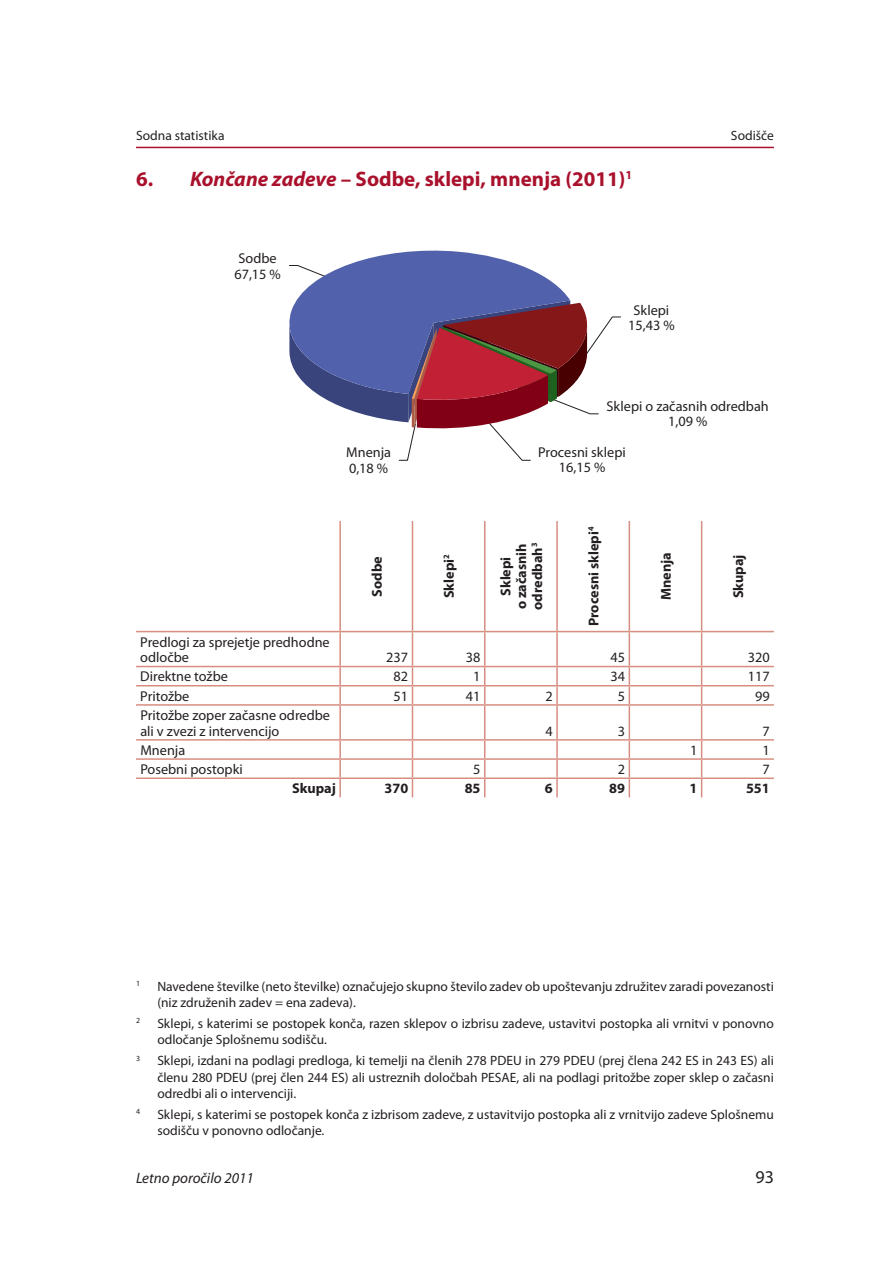
<style>
.page{position:relative;width:893px;height:1263px;background:#fff}
.page>*{position:absolute;margin:0;border:0;box-sizing:border-box;transform-origin:0 0}
.t1{font:700 21px "Myriad Pro";color:#a9112c}
.t2{font:18px "Myriad Pro";color:#231f20}
.t3{font:italic 15px "Myriad Pro";color:#231f20}
.t4{font:14.25px/15.8px "Myriad Pro";color:#231f20}
.t5{font:700 14.25px/15.8px "Myriad Pro";color:#231f20;text-align:center}
.t6{font:13.5px/16.5px "Myriad Pro";color:#231f20}
.t7{font:7.8px "Myriad Pro";color:#231f20}
.s1{font-style:italic}
</style>
<div class="page">
<hr style="left:136px;top:147px;width:638px;height:1px;background:#a9112c">
<hr style="left:339px;top:521px;width:2px;height:110px;background:#d88d81">
<hr style="left:412px;top:521px;width:1px;height:110px;background:#d88d81">
<hr style="left:484px;top:521px;width:1px;height:110px;background:#d88d81">
<hr style="left:556px;top:521px;width:2px;height:110px;background:#d88d81">
<hr style="left:629px;top:521px;width:1px;height:110px;background:#d88d81">
<hr style="left:701px;top:521px;width:1px;height:110px;background:#d88d81">
<hr style="left:136px;top:631px;width:204px;height:1px;background:#d88d81">
<hr style="left:340px;top:631px;width:72px;height:1px;background:#d88d81">
<hr style="left:339px;top:632px;width:2px;height:34px;background:#d88d81">
<hr style="left:412px;top:631px;width:73px;height:1px;background:#d88d81">
<hr style="left:412px;top:632px;width:1px;height:34px;background:#d88d81">
<hr style="left:485px;top:631px;width:72px;height:1px;background:#d88d81">
<hr style="left:484px;top:632px;width:1px;height:34px;background:#d88d81">
<hr style="left:557px;top:631px;width:72px;height:1px;background:#d88d81">
<hr style="left:556px;top:632px;width:2px;height:34px;background:#d88d81">
<hr style="left:629px;top:631px;width:73px;height:1px;background:#d88d81">
<hr style="left:629px;top:632px;width:1px;height:34px;background:#d88d81">
<hr style="left:702px;top:631px;width:72px;height:1px;background:#d88d81">
<hr style="left:701px;top:632px;width:1px;height:34px;background:#d88d81">
<hr style="left:136px;top:666px;width:204px;height:1px;background:#d88d81">
<hr style="left:340px;top:666px;width:72px;height:1px;background:#d88d81">
<hr style="left:412px;top:666px;width:73px;height:1px;background:#d88d81">
<hr style="left:485px;top:666px;width:72px;height:1px;background:#d88d81">
<hr style="left:557px;top:666px;width:72px;height:1px;background:#d88d81">
<hr style="left:629px;top:666px;width:73px;height:1px;background:#d88d81">
<hr style="left:702px;top:666px;width:72px;height:1px;background:#d88d81">
<hr style="left:136px;top:685px;width:204px;height:1px;background:#d88d81">
<hr style="left:340px;top:685px;width:72px;height:1px;background:#d88d81">
<svg style="left:339px;top:667px;width:2px;height:37px"></svg>
<hr style="left:412px;top:685px;width:73px;height:1px;background:#d88d81">
<svg style="left:412px;top:667px;width:1px;height:37px"></svg>
<hr style="left:485px;top:685px;width:72px;height:1px;background:#d88d81">
<svg style="left:484px;top:667px;width:1px;height:37px"></svg>
<hr style="left:557px;top:685px;width:72px;height:1px;background:#d88d81">
<svg style="left:556px;top:667px;width:2px;height:37px"></svg>
<hr style="left:629px;top:685px;width:73px;height:1px;background:#d88d81">
<svg style="left:629px;top:667px;width:1px;height:37px"></svg>
<hr style="left:702px;top:685px;width:72px;height:1px;background:#d88d81">
<svg style="left:701px;top:667px;width:1px;height:37px"></svg>
<hr style="left:136px;top:704px;width:204px;height:2px;background:#d88d81">
<hr style="left:340px;top:704px;width:72px;height:2px;background:#d88d81">
<hr style="left:339px;top:706px;width:2px;height:33px;background:#d88d81">
<hr style="left:412px;top:704px;width:73px;height:2px;background:#d88d81">
<hr style="left:412px;top:706px;width:1px;height:33px;background:#d88d81">
<hr style="left:485px;top:704px;width:72px;height:2px;background:#d88d81">
<hr style="left:484px;top:706px;width:1px;height:33px;background:#d88d81">
<hr style="left:557px;top:704px;width:72px;height:2px;background:#d88d81">
<hr style="left:556px;top:706px;width:2px;height:33px;background:#d88d81">
<hr style="left:629px;top:704px;width:73px;height:2px;background:#d88d81">
<hr style="left:629px;top:706px;width:1px;height:33px;background:#d88d81">
<hr style="left:702px;top:704px;width:72px;height:2px;background:#d88d81">
<hr style="left:701px;top:706px;width:1px;height:33px;background:#d88d81">
<hr style="left:136px;top:739px;width:204px;height:2px;background:#d88d81">
<hr style="left:340px;top:739px;width:72px;height:2px;background:#d88d81">
<hr style="left:412px;top:739px;width:73px;height:2px;background:#d88d81">
<hr style="left:485px;top:739px;width:72px;height:2px;background:#d88d81">
<hr style="left:557px;top:739px;width:72px;height:2px;background:#d88d81">
<hr style="left:629px;top:739px;width:73px;height:2px;background:#d88d81">
<hr style="left:702px;top:739px;width:72px;height:2px;background:#d88d81">
<hr style="left:136px;top:758px;width:204px;height:2px;background:#d88d81">
<hr style="left:340px;top:758px;width:72px;height:2px;background:#d88d81">
<hr style="left:412px;top:758px;width:73px;height:2px;background:#d88d81">
<hr style="left:485px;top:758px;width:72px;height:2px;background:#d88d81">
<hr style="left:557px;top:758px;width:72px;height:2px;background:#d88d81">
<hr style="left:629px;top:758px;width:73px;height:2px;background:#d88d81">
<hr style="left:702px;top:758px;width:72px;height:2px;background:#d88d81">
<hr style="left:136px;top:777px;width:204px;height:2px;background:#d88d81">
<hr style="left:340px;top:777px;width:72px;height:2px;background:#d88d81">
<svg style="left:339px;top:741px;width:2px;height:56px"></svg>
<hr style="left:412px;top:777px;width:73px;height:2px;background:#d88d81">
<svg style="left:412px;top:741px;width:1px;height:56px"></svg>
<hr style="left:485px;top:777px;width:72px;height:2px;background:#d88d81">
<svg style="left:484px;top:741px;width:1px;height:56px"></svg>
<hr style="left:557px;top:777px;width:72px;height:2px;background:#d88d81">
<svg style="left:556px;top:741px;width:2px;height:56px"></svg>
<hr style="left:629px;top:777px;width:73px;height:2px;background:#d88d81">
<svg style="left:629px;top:741px;width:1px;height:56px"></svg>
<hr style="left:702px;top:777px;width:72px;height:2px;background:#d88d81">
<svg style="left:701px;top:741px;width:1px;height:56px"></svg>
<svg style="left:289px;top:251px;width:332px;height:210px"></svg>
<p class="t6" style="left:136px;top:128px;width:90px">Sodna statistika</p>
<p class="t6" style="left:731px;top:128px;width:44px">Sodišče</p>
<h1 class="t1" style="left:136px;top:167px;width:497px">6. <span class="s1">Končane zadeve</span> – Sodbe, sklepi, mnenja (2011)<sup>1</sup></h1>
<p class="t4" style="left:234px;top:251px;width:48px">Sodbe<br>67,15 %</p>
<p class="t4" style="left:628px;top:302px;width:48px;text-align:center">Sklepi<br>15,43 %</p>
<p class="t4" style="left:346px;top:444px;width:46px">Mnenja<br>0,18 %</p>
<p class="t4" style="left:607px;top:398px;width:164px;text-align:center">Sklepi o začasnih odredbah<br>1,09 %</p>
<p class="t4" style="left:538px;top:444px;width:89px;text-align:center">Procesni sklepi<br>16,15 %</p>
<p class="t4" style="left:140px;top:634px;width:191px">Predlogi za sprejetje predhodne odločbe</p>
<p class="t5" style="left:369px;top:597px;width:42px;rotate:-90deg">Sodbe</p>
<p class="t5" style="left:441px;top:598px;width:45px;rotate:-90deg">Sklepi<sup>2</sup></p>
<p class="t5" style="left:498px;top:610px;width:69px;rotate:-90deg">Sklepi<br>o začasnih odredbah<sup>3</sup></p>
<p class="t5" style="left:586px;top:626px;width:101px;rotate:-90deg">Procesni sklepi<sup>4</sup></p>
<p class="t5" style="left:658px;top:600px;width:50px;rotate:-90deg">Mnenja</p>
<p class="t5" style="left:731px;top:598px;width:46px;rotate:-90deg">Skupaj</p>
<p class="t4" style="left:386px;top:650px;width:23px">237</p>
<p class="t4" style="left:466px;top:650px;width:16px">38</p>
<p class="t4" style="left:610px;top:650px;width:16px">45</p>
<p class="t4" style="left:748px;top:650px;width:23px">320</p>
<p class="t4" style="left:140px;top:669px;width:89px">Direktne tožbe</p>
<p class="t4" style="left:394px;top:669px;width:16px">82</p>
<p class="t4" style="left:473px;top:669px;width:9px">1</p>
<p class="t4" style="left:610px;top:669px;width:16px">34</p>
<p class="t4" style="left:748px;top:669px;width:23px">117</p>
<p class="t4" style="left:140px;top:688px;width:51px">Pritožbe</p>
<p class="t4" style="left:394px;top:688px;width:16px">51</p>
<p class="t4" style="left:466px;top:688px;width:16px">41</p>
<p class="t4" style="left:545px;top:688px;width:9px">2</p>
<p class="t4" style="left:618px;top:688px;width:9px">5</p>
<p class="t4" style="left:755px;top:688px;width:16px">99</p>
<p class="t4" style="left:140px;top:707px;width:191px">Pritožbe zoper začasne odredbe ali v zvezi z intervencijo</p>
<p class="t4" style="left:545px;top:723px;width:9px">4</p>
<p class="t4" style="left:618px;top:723px;width:9px">3</p>
<p class="t4" style="left:762px;top:723px;width:9px">7</p>
<p class="t4" style="left:140px;top:742px;width:46px">Mnenja</p>
<p class="t4" style="left:690px;top:742px;width:9px">1</p>
<p class="t4" style="left:762px;top:742px;width:9px">1</p>
<p class="t4" style="left:140px;top:762px;width:104px">Posebni postopki</p>
<p class="t4" style="left:473px;top:762px;width:9px">5</p>
<p class="t4" style="left:618px;top:762px;width:9px">2</p>
<p class="t4" style="left:762px;top:762px;width:9px">7</p>
<p class="t5" style="left:292px;top:781px;width:45px">Skupaj</p>
<p class="t5" style="left:384px;top:781px;width:25px">370</p>
<p class="t5" style="left:465px;top:781px;width:17px">85</p>
<p class="t5" style="left:545px;top:781px;width:9px">6</p>
<p class="t5" style="left:609px;top:781px;width:17px">89</p>
<p class="t5" style="left:689px;top:781px;width:9px">1</p>
<p class="t5" style="left:746px;top:781px;width:25px">551</p>
<p class="t7" style="left:136px;top:979px;width:6px">1</p>
<p class="t6" style="left:157px;top:978px;width:618px">Navedene številke (neto številke) označujejo skupno število zadev ob upoštevanju združitev zaradi povezanosti (niz združenih zadev = ena zadeva).</p>
<p class="t7" style="left:136px;top:1016px;width:6px">2</p>
<p class="t6" style="left:157px;top:1015px;width:618px">Sklepi, s katerimi se postopek konča, razen sklepov o izbrisu zadeve, ustavitvi postopka ali vrnitvi v ponovno odločanje Splošnemu sodišču.</p>
<p class="t7" style="left:136px;top:1054px;width:6px">3</p>
<p class="t6" style="left:157px;top:1053px;width:618px;text-align:justify">Sklepi, izdani na podlagi predloga, ki temelji na členih 278 PDEU in 279 PDEU (prej člena 242 ES in 243 ES) ali členu 280 PDEU (prej člen 244 ES) ali ustreznih določbah PESAE, ali na podlagi pritožbe zoper sklep o začasni odredbi ali o intervenciji.</p>
<p class="t7" style="left:136px;top:1107px;width:6px">4</p>
<p class="t6" style="left:157px;top:1106px;width:618px">Sklepi, s katerimi se postopek konča z izbrisom zadeve, z ustavitvijo postopka ali z vrnitvijo zadeve Splošnemu sodišču v ponovno odločanje.</p>
<p class="t3" style="left:136px;top:1170px;width:119px">Letno poročilo 2011</p>
<h2 class="t2" style="left:755px;top:1167px;width:20px">93</h2>
</div>
